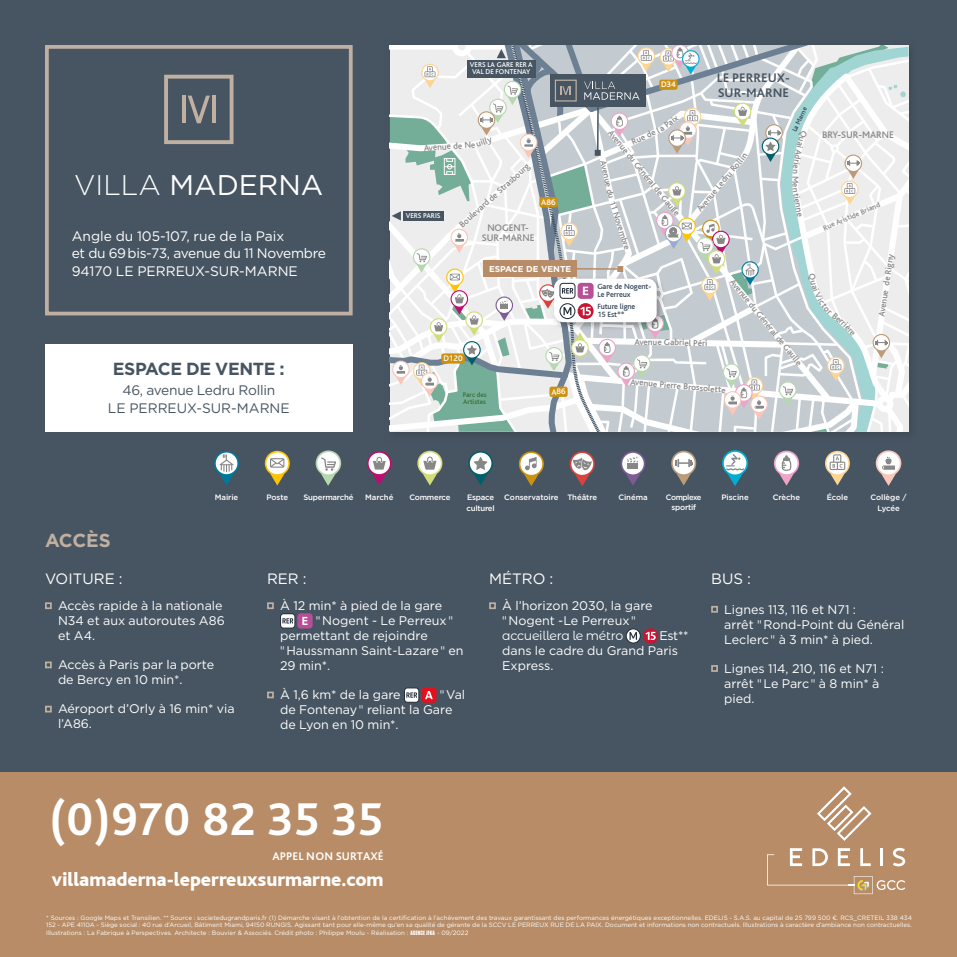
<style>
.page{position:relative;width:957px;height:957px;background:#fff}
.page>*{position:absolute;margin:0;border:0;box-sizing:border-box;transform-origin:0 0}
.t1{font:700 48px "Bliss Pro";letter-spacing:.01em;color:#fff}
.t2{font:28.38px "Gotham";color:#fff}
.t3{font:800 19.88px "Bliss";letter-spacing:-.005em;color:#fff}
.t4{font:700 18.75px "Gotham";letter-spacing:-.01em;color:#c0b0a1}
.t5{font:700 17.5px "Gotham";letter-spacing:-.02em;color:#475562}
.t6{font:15px "Gotham";color:#fff}
.t7{font:13.75px/17.5px "Gotham";color:#fff}
.t8{font:13.75px/17.5px "Gotham";letter-spacing:-.02em;color:#475562;text-align:center}
.t9{font:700 13px/15.1px "Bliss Pro";color:#475562}
.t10{font:12.5px/15px "Gotham";color:#fff}
.t11{font:12.5px "Montserrat Alternates";letter-spacing:-.02em;color:#fff}
.t12{font:700 11.62px "Bliss Pro";color:#fff}
.t13{font:500 10px/10.5px "Bliss";color:#878787;text-align:center}
.t14{font:500 9px "Bliss";color:#878787}
.t15{font:500 8.5px "Bliss";color:#fff}
.t16{font:700 8.5px "Gotham";color:#fff}
.t17{font:500 7.88px/7.6px "Bliss";letter-spacing:-.01em;color:#354759}
.t18{font:500 7.75px/10.2px "Gotham";letter-spacing:-.02em;color:#fff}
.t19{font:500 7.75px "Bliss";color:#878787}
.t20{font:500 7.75px/10.2px "Gotham";letter-spacing:-.05em;color:#fff;text-align:center}
.t21{font:500 7.25px/7.1px "Bliss";color:#fff;text-align:center}
.t22{font:500 7px/7px "Bliss";color:#396f38}
.t23{font:500 7px "Bliss";color:#354759}
.t24{font:6.25px/7.5px "Gotham";color:#fff;text-align:justify}
.s1{font-weight:300}
.s2{font-family:"Montserrat Alternates"}
.s3{font-family:"Tungsten";font-weight:700}
</style>
<div class="page">
<div style="left:0;top:0;width:957px;height:772px;background:#475562"></div>
<div style="left:0;top:772px;width:957px;height:185px;background:#b78c66"></div>
<svg style="left:817px;top:786px;width:54px;height:55px"></svg>
<img style="left:854px;top:894px;width:19px;height:1px">
<svg style="left:767px;top:848px;width:138px;height:46px"></svg>
<img style="left:389px;top:114px;width:40px;height:319px">
<img style="left:875px;top:84px;width:34px;height:349px">
<div style="left:45px;top:45px;width:308px;height:270px;border:4px solid #c0b0a1"></div>
<div style="left:45px;top:602px;width:7px;height:7px;border:2px solid #c0b0a1"></div>
<div style="left:45px;top:661px;width:7px;height:7px;border:2px solid #c0b0a1"></div>
<div style="left:45px;top:706px;width:7px;height:6px;border:2px solid #c0b0a1"></div>
<div style="left:267px;top:602px;width:7px;height:7px;border:2px solid #c0b0a1"></div>
<svg style="left:280px;top:613px;width:15px;height:15px"></svg>
<svg style="left:281px;top:614px;width:13px;height:13px"></svg>
<svg style="left:282px;top:618px;width:11px;height:5px"></svg>
<div style="left:297px;top:613px;width:16px;height:15px;background:#b84e97;border-radius:3px"></div>
<svg style="left:302px;top:617px;width:5px;height:8px"></svg>
<div style="left:267px;top:691px;width:7px;height:7px;border:2px solid #c0b0a1"></div>
<svg style="left:404px;top:687px;width:15px;height:16px"></svg>
<div style="left:405px;top:688px;width:13px;height:14px;background:#fff;border-radius:2px"></div>
<svg style="left:406px;top:692px;width:11px;height:6px"></svg>
<div style="left:421px;top:687px;width:15px;height:16px;background:#e4101e;border-radius:3px"></div>
<svg style="left:425px;top:691px;width:8px;height:8px"></svg>
<div style="left:489px;top:602px;width:7px;height:7px;border:2px solid #c0b0a1"></div>
<div style="left:643px;top:628px;width:15px;height:15px;background:#c91432;border-radius:50%"></div>
<svg style="left:625px;top:628px;width:31px;height:15px"></svg>
<div style="left:711px;top:606px;width:7px;height:6px;border:2px solid #c0b0a1"></div>
<div style="left:711px;top:665px;width:7px;height:7px;border:2px solid #c0b0a1"></div>
<svg style="left:164px;top:75px;width:69px;height:69px"></svg>
<svg style="left:214px;top:451px;width:25px;height:34px"></svg>
<svg style="left:265px;top:451px;width:25px;height:34px"></svg>
<svg style="left:367px;top:451px;width:24px;height:34px"></svg>
<svg style="left:417px;top:451px;width:25px;height:34px"></svg>
<svg style="left:468px;top:451px;width:25px;height:34px"></svg>
<svg style="left:671px;top:451px;width:25px;height:34px"></svg>
<svg style="left:722px;top:450px;width:26px;height:36px"></svg>
<svg style="left:774px;top:450px;width:25px;height:36px"></svg>
<svg style="left:825px;top:451px;width:25px;height:34px"></svg>
<svg style="left:875px;top:450px;width:26px;height:36px"></svg>
<svg style="left:315px;top:450px;width:26px;height:36px"></svg>
<svg style="left:620px;top:451px;width:25px;height:34px"></svg>
<svg style="left:570px;top:451px;width:25px;height:35px"></svg>
<svg style="left:519px;top:451px;width:25px;height:35px"></svg>
<div style="left:45px;top:344px;width:308px;height:88px;background:#fff"></div>
<svg style="left:390px;top:45px;width:518px;height:387px;background:#d4d9d9"></svg>
<h2 class="t2" style="left:74px;top:166px;width:251px"><span class="s1">VILLA</span> MADERNA</h2>
<h3 class="t7" style="left:72px;top:227px;width:256px">Angle du 105-107, rue de la Paix<br>et du 69 bis-73, avenue du 11 Novembre<br>94170 LE PERREUX-SUR-MARNE</h3>
<h3 class="t5" style="left:113px;top:357px;width:173px">ESPACE DE VENTE :</h3>
<h3 class="t8" style="left:108px;top:381px;width:183px">46, avenue Ledru Rollin<br>LE PERREUX-SUR-MARNE</h3>
<p class="t21" style="left:470px;top:62px;width:64px">VERS LA GARE RER A<br>VAL DE FONTENAY</p>
<h3 class="t14" style="left:423px;top:143px;width:53px;rotate:-4deg">Avenue de Ne</h3>
<h3 class="t14" style="left:475px;top:139px;width:18px;rotate:-17deg">uilly</h3>
<p class="t21" style="left:406px;top:212px;width:36px">VERS PARIS</p>
<h3 class="t14" style="left:457px;top:222px;width:92px;rotate:-42deg">Boulevard de Strasbourg</h3>
<h3 class="t15" style="left:541px;top:198px;width:16px">A86</h3>
<h3 class="t13" style="left:482px;top:222px;width:54px">NOGENT-<br>SUR-MARNE</h3>
<h3 class="t16" style="left:489px;top:263px;width:84px">ESPACE DE VENTE</h3>
<h3 class="t15" style="left:443px;top:354px;width:21px">D120</h3>
<p class="t22" style="left:463px;top:391px;width:25px">Parc des<br>Artistes</p>
<h3 class="t15" style="left:551px;top:387px;width:16px">A86</h3>
<h3 class="t15" style="left:661px;top:80px;width:16px">D34</h3>
<h3 class="t9" style="left:717px;top:70px;width:74px">LE PERREUX-<br>SUR-MARNE</h3>
<p class="t23" style="left:790px;top:130px;width:28px;rotate:-65deg">La Marne</p>
<h3 class="t14" style="left:657px;top:126px;width:23px;rotate:-38deg">a Paix</h3>
<h3 class="t14" style="left:630px;top:138px;width:31px;rotate:-24deg">Rue de l</h3>
<h3 class="t14" style="left:614px;top:128px;width:109px;rotate:51deg">Avenue du Général de Gaulle</h3>
<h3 class="t13" style="left:822px;top:129px;width:73px">BRY-SUR-MARNE</h3>
<h3 class="t14" style="left:607px;top:159px;width:40px;rotate:77deg">Avenue du</h3>
<h3 class="t14" style="left:616px;top:199px;width:52px;rotate:72deg">11 Novembre</h3>
<h3 class="t14" style="left:703px;top:197px;width:38px;rotate:-50deg">nue Ledru</h3>
<h3 class="t14" style="left:801px;top:195px;width:22px;rotate:79deg">ienne</h3>
<p class="t19" style="left:822px;top:225px;width:63px;rotate:-23deg">Rue Aristide Briand</p>
<h3 class="t14" style="left:877px;top:316px;width:65px;rotate:-82deg">Avenue de Rigny</h3>
<h3 class="t14" style="left:735px;top:277px;width:109px;rotate:51deg">Avenue du Général de Gaulle</h3>
<p class="t17" style="left:597px;top:283px;width:55px">Gare de Nogent-<br>Le Perreux</p>
<p class="t17" style="left:597px;top:303px;width:40px">Future ligne<br>15 Est**</p>
<h3 class="t14" style="left:634px;top:337px;width:74px;rotate:1deg">Avenue Gabriel Péri</h3>
<h3 class="t14" style="left:631px;top:377px;width:97px;rotate:5deg">Avenue Pierre Brossolette</h3>
<p class="t18" style="left:303px;top:492px;width:52px">Supermarché</p>
<p class="t18" style="left:365px;top:492px;width:30px">Marché</p>
<p class="t18" style="left:773px;top:492px;width:29px">Crèche</p>
<p class="t18" style="left:826px;top:492px;width:23px">École</p>
<p class="t18" style="left:504px;top:492px;width:94px">Conservatoire Théâtre</p>
<p class="t18" style="left:618px;top:492px;width:31px">Cinéma</p>
<p class="t18" style="left:721px;top:492px;width:29px">Piscine</p>
<p class="t18" style="left:870px;top:492px;width:37px;text-align:center">Collège /<br>Lycée</p>
<p class="t18" style="left:215px;top:492px;width:25px">Mairie</p>
<p class="t18" style="left:266px;top:492px;width:23px">Poste</p>
<p class="t18" style="left:409px;top:492px;width:43px">Commerce</p>
<p class="t18" style="left:466px;top:492px;width:30px">Espace culturel</p>
<p class="t20" style="left:666px;top:492px;width:37px">Complexe sportif</p>
<h3 class="t4" style="left:45px;top:527px;width:67px">ACCÈS</h3>
<h3 class="t6" style="left:45px;top:569px;width:79px">VOITURE :</h3>
<h3 class="t10" style="left:58px;top:598px;width:168px">Accès rapide à la nationale<br>N34 et aux autoroutes A86 et A4.</h3>
<h3 class="t10" style="left:58px;top:657px;width:158px">Accès à Paris par la porte de Bercy en 10 min*.</h3>
<h3 class="t10" style="left:58px;top:701px;width:178px">Aéroport d’Orly à 16 min* via l’A86.</h3>
<h3 class="t6" style="left:267px;top:569px;width:41px">RER :</h3>
<h3 class="t10" style="left:280px;top:598px;width:163px">À 12 min* à pied de la gare</h3>
<h3 class="t10" style="left:316px;top:613px;width:139px"><span class="s2">"</span> Nogent - Le Perreux <span class="s2">"</span></h3>
<h3 class="t10" style="left:280px;top:628px;width:149px">permettant de rejoindre</h3>
<h3 class="t10" style="left:280px;top:643px;width:185px"><span class="s2">"</span> Haussmann Saint-Lazare <span class="s2">"</span> en</h3>
<h3 class="t10" style="left:280px;top:658px;width:52px">29 min*.</h3>
<h3 class="t10" style="left:280px;top:687px;width:122px">À 1,6 km* de la gare</h3>
<h3 class="t10" style="left:280px;top:687px;width:187px;text-indent:160px"><span class="s2">"</span> Val de Fontenay <span class="s2">"</span> reliant la Gare de Lyon en 10 min*.</h3>
<h3 class="t6" style="left:489px;top:569px;width:66px">MÉTRO :</h3>
<h3 class="t10" style="left:502px;top:598px;width:152px">À l’horizon 2030, la gare <span class="s2">"</span> Nogent -Le Perreux <span class="s2">"</span></h3>
<h3 class="t11" style="left:502px;top:627px;width:123px">accueillera le métro</h3>
<h3 class="t10" style="left:502px;top:628px;width:188px;text-indent:157px">Est** dans le cadre du Grand Paris<br>Express.</h3>
<h3 class="t6" style="left:711px;top:569px;width:41px">BUS :</h3>
<h3 class="t10" style="left:724px;top:601px;width:182px">Lignes 113, 116 et N71 :<br>arrêt <span class="s2">"</span> Rond-Point du Général<br>Leclerc <span class="s2">"</span> à 3 min* à pied.</h3>
<h3 class="t10" style="left:724px;top:660px;width:161px">Lignes 114, 210, 116 et N71 : arrêt <span class="s2">"</span> Le Parc <span class="s2">"</span> à 8 min* à pied.</h3>
<h1 class="t1" style="left:49px;top:789px;width:336px">(0)970 82 35 35</h1>
<h3 class="t12" style="left:272px;top:848px;width:113px">APPEL NON SURTAXÉ</h3>
<h3 class="t3" style="left:52px;top:869px;width:333px">villamaderna-leperreuxsurmarne.com</h3>
<p class="t24" style="left:46px;top:913px;width:867px">* Sources : Google Maps et Transilien. ** Source : societedugrandparis.fr (1) Démarche visant à l’obtention de la certification à l’achèvement des travaux garantissant des performances énergétiques exceptionnelles. EDELIS - S.A.S. au capital de 25 799 500 €. RCS_CRETEIL 338 434<br>152 - APE 4110A - Siège social : 40 rue d’Arcueil, Bâtiment Miami, 94150 RUNGIS. Agissant tant pour elle-même qu’en sa qualité de gérante de la SCCV LE PERREUX RUE DE LA PAIX. Document et informations non contractuels. Illustrations à caractère d’ambiance non contractuelles.<br>Illustrations : La Fabrique à Perspectives. Architecte : Bouvier &amp; Associés. Crédit photo : Philippe Moulu - Réalisation : <span class="s3">AGENCE JFKA</span> - 09/2022</p>
</div>
